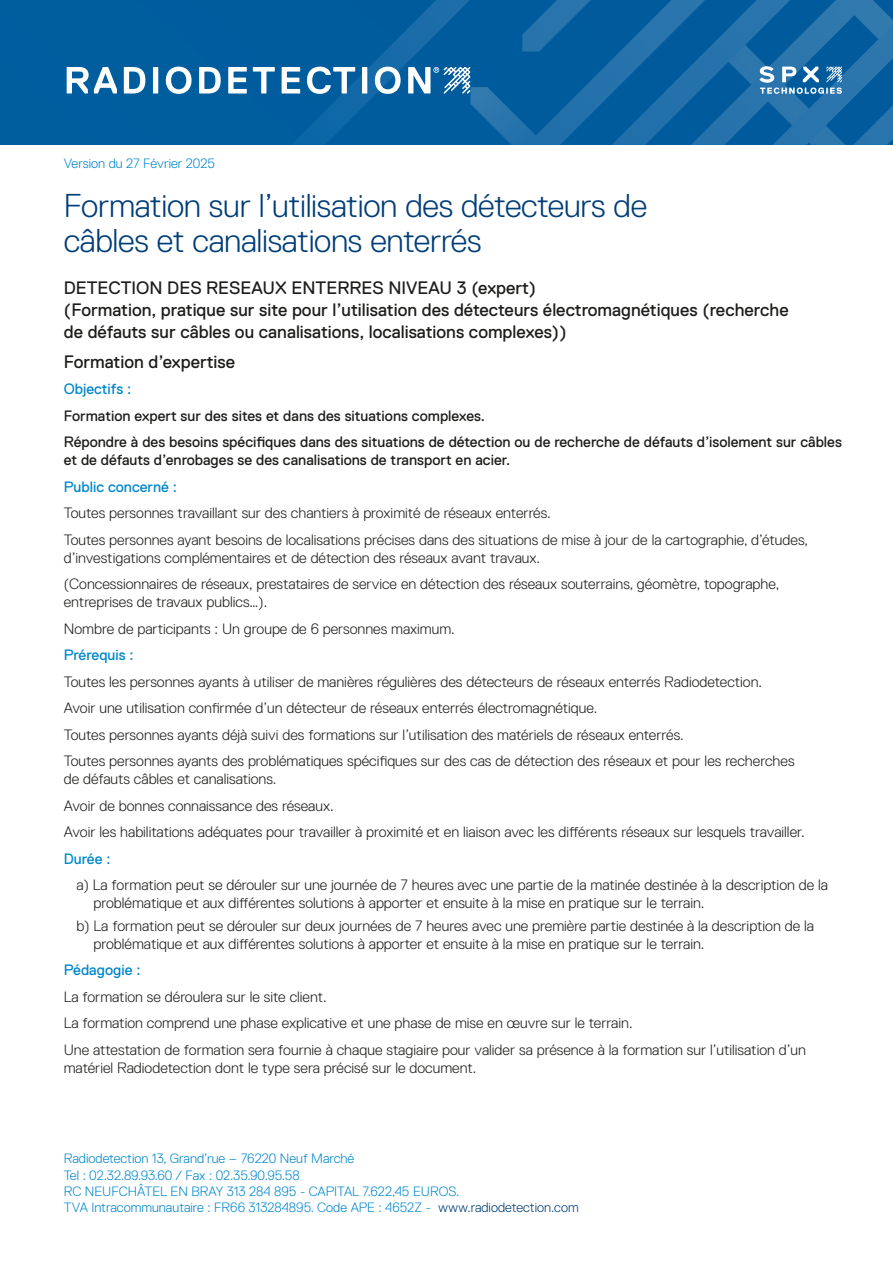
<style>
.page{position:relative;width:893px;height:1263px;background:#fff}
.page>*{position:absolute;margin:0;border:0;box-sizing:border-box;transform-origin:0 0}
.t1{font:300 33px/34.5px "Replica Std";letter-spacing:-.01em;color:#003e78}
.t2{font:18px/21.6px "Replica Std";color:#1d1d1b}
.t3{font:300 15px/26.5px "Replica Std";color:#1d1d1b}
.t4{font:15px/26.5px "Replica Std";color:#1d1d1b}
.t5{font:15px "Replica Std";color:#0087cc}
.t6{font:300 13.5px/16.2px "Replica Std";color:#0087cc}
.s1{color:#003e78}
</style>
<div class="page">
<div style="left:0;top:0;width:893px;height:145px;background:#005a9b"></div>
<svg style="left:67px;top:67px;width:50px;height:26px"></svg>
<svg style="left:124px;top:67px;width:21px;height:26px"></svg>
<svg style="left:153px;top:67px;width:5px;height:26px"></svg>
<svg style="left:166px;top:67px;width:26px;height:27px"></svg>
<svg style="left:199px;top:67px;width:22px;height:26px"></svg>
<svg style="left:228px;top:67px;width:19px;height:26px"></svg>
<svg style="left:253px;top:67px;width:22px;height:26px"></svg>
<svg style="left:282px;top:0;width:611px;height:145px"></svg>
<p class="t6" style="left:64px;top:155px;width:153px">Version du 27 Février 2025</p>
<h1 class="t1" style="left:64px;top:189px;width:585px">Formation sur l’utilisation des détecteurs de câbles et canalisations enterrés</h1>
<p class="t2" style="left:64px;top:278px;width:726px">DETECTION DES RESEAUX ENTERRES NIVEAU 3 (expert)<br>(Formation, pratique sur site pour l’utilisation des détecteurs électromagnétiques (recherche de défauts sur câbles ou canalisations, localisations complexes))</p>
<p class="t2" style="left:64px;top:351px;width:173px">Formation d’expertise</p>
<p class="t5" style="left:64px;top:381px;width:69px">Objectifs :</p>
<p class="t4" style="left:64px;top:402px;width:780px">Formation expert sur des sites et dans des situations complexes.<br>Répondre à des besoins spécifiques dans des situations de détection ou de recherche de défauts d’isolement sur câbles</p>
<p class="t4" style="left:64px;top:447px;width:448px">et de défauts d’enrobages se des canalisations de transport en acier.</p>
<p class="t5" style="left:64px;top:478px;width:115px">Public concerné :</p>
<p class="t3" style="left:64px;top:500px;width:746px">Toutes personnes travaillant sur des chantiers à proximité de réseaux enterrés.<br>Toutes personnes ayant besoins de localisations précises dans des situations de mise à jour de la cartographie, d’études,</p>
<p class="t3" style="left:64px;top:544px;width:717px">d’investigations complémentaires et de détection des réseaux avant travaux.<br>(Concessionnaires de réseaux, prestataires de service en détection des réseaux souterrains, géomètre, topographe,</p>
<p class="t3" style="left:64px;top:589px;width:393px">entreprises de travaux publics…).<br>Nombre de participants : Un groupe de 6 personnes maximum.</p>
<p class="t5" style="left:64px;top:647px;width:72px">Prérequis :</p>
<p class="t3" style="left:64px;top:668px;width:732px">Toutes les personnes ayants à utiliser de manières régulières des détecteurs de réseaux enterrés Radiodetection.<br>Avoir une utilisation confirmée d’un détecteur de réseaux enterrés électromagnétique.<br>Toutes personnes ayants déjà suivi des formations sur l’utilisation des matériels de réseaux enterrés.<br>Toutes personnes ayants des problématiques spécifiques sur des cas de détection des réseaux et pour les recherches</p>
<p class="t3" style="left:64px;top:766px;width:742px">de défauts câbles et canalisations.<br>Avoir de bonnes connaissance des réseaux.<br>Avoir les habilitations adéquates pour travailler à proximité et en liaison avec les différents réseaux sur lesquels travailler.</p>
<p class="t5" style="left:64px;top:850px;width:48px">Durée :</p>
<p class="t3" style="left:94px;top:876px;width:736px;line-height:18px;text-indent:-17px">a) La formation peut se dérouler sur une journée de 7 heures avec une partie de la matinée destinée à la description de la problématique et aux différentes solutions à apporter et ensuite à la mise en pratique sur le terrain.</p>
<p class="t3" style="left:94px;top:916px;width:722px;line-height:18px;text-indent:-17px">b) La formation peut se dérouler sur deux journées de 7 heures avec une première partie destinée à la description de la problématique et aux différentes solutions à apporter et ensuite à la mise en pratique sur le terrain.</p>
<p class="t5" style="left:64px;top:962px;width:78px">Pédagogie :</p>
<p class="t3" style="left:64px;top:983px;width:744px">La formation se déroulera sur le site client.<br>La formation comprend une phase explicative et une phase de mise en œuvre sur le terrain.<br>Une attestation de formation sera fournie à chaque stagiaire pour valider sa présence à la formation sur l’utilisation d’un</p>
<p class="t3" style="left:64px;top:1054px;width:414px">matériel Radiodetection dont le type sera précisé sur le document.</p>
<p class="t6" style="left:64px;top:1151px;width:516px">Radiodetection 13, Grand’rue – 76220 Neuf Marché<br>Tel : 02.32.89.93.60 / Fax : 02.35.90.95.58<br>RC NEUFCHÂTEL EN BRAY 313 284 895 - CAPITAL 7.622,45 EUROS.<br>TVA Intracommunautaire : FR66 313284895. Code APE : 4652Z - <span class="s1">www.radiodetection.com</span></p>
</div>
